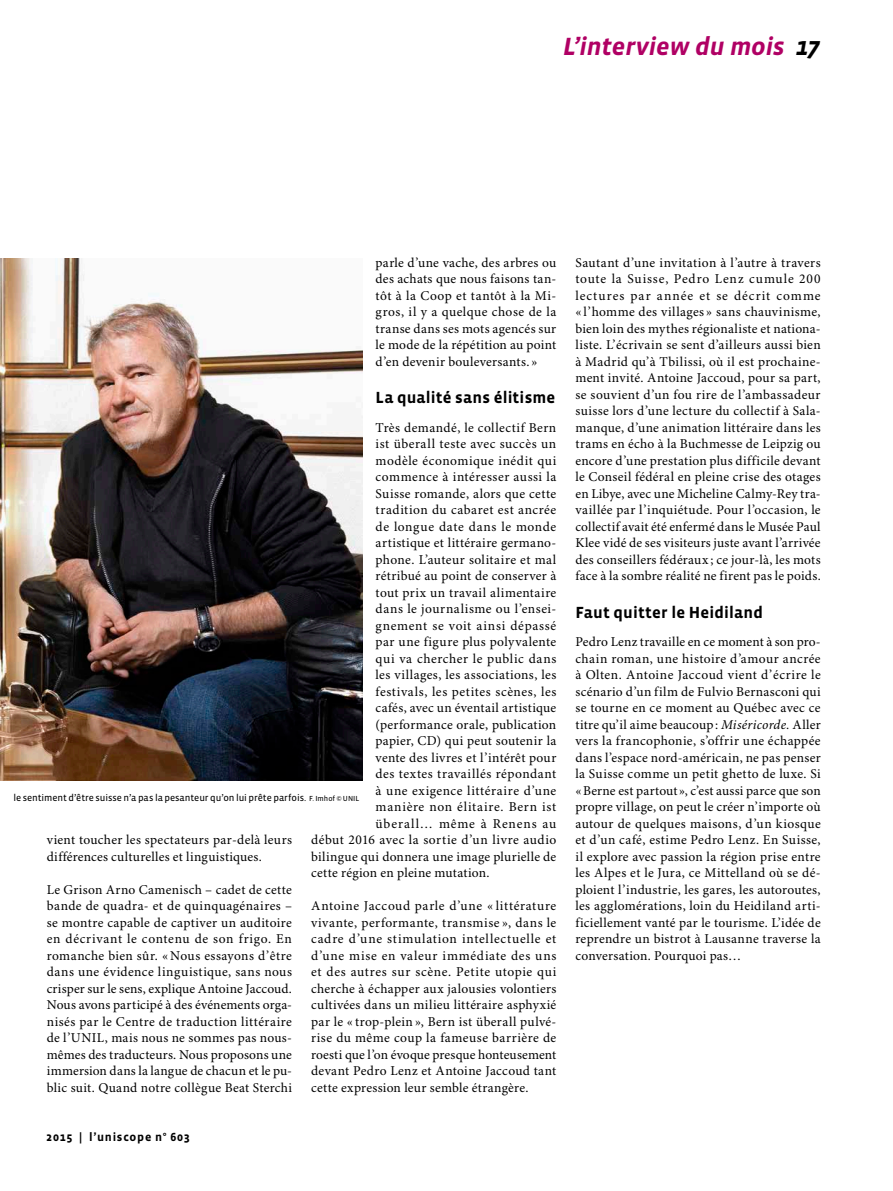
<style>
.page{position:relative;width:893px;height:1191px;background:#fff}
.page>*{position:absolute;margin:0;border:0;box-sizing:border-box;transform-origin:0 0}
.RUBRIQUE_HAUT_-_DROI{font:italic 700 25.5px "Vista Sans";letter-spacing:-.01em;color:#b00064}
.INTERTITRE{font:700 16.5px "Vista Sans";letter-spacing:.01em;color:#000}
.TEXTE_COURANT{font:13.5px/16.5px "Minion Pro";letter-spacing:.03em;color:#000;text-align:justify}
.TEXTE_COURANT-2{font:13.5px "Minion Pro";letter-spacing:.05em;color:#000}
.TEXTE_COURANT-3{font:13.5px "Minion Pro";letter-spacing:.01em;color:#000}
.TEXTE_COURANT-4{font:13.5px "Minion Pro";letter-spacing:.065em;color:#000}
.pied_de_page_-_droit{font:700 12px "Vista Sans";letter-spacing:.065em;color:#000}
.t1{font:9.75px "Vista Sans Reg";letter-spacing:-.005em;color:#000}
.s1{color:#000}
.s2{font-size:7.5px}
.s3{font-style:italic}
</style>
<div class="page">
<img style="left:0;top:258px;width:363px;height:522px">
<p class="RUBRIQUE_HAUT_-_DROI" style="left:563px;top:33px;width:259px">L’interview du mois <span class="s1">17</span></p>
<p class="TEXTE_COURANT" style="left:376px;top:255px;width:182px">parle d’une vache, des arbres ou des achats que nous faisons tan&shy;tôt à la Coop et tantôt à la Mi&shy;gros, il y a quelque chose de la transe dans ses mots agencés sur le mode de la répétition au point d’en devenir bouleversants. »</p>
<p class="INTERTITRE" style="left:376px;top:389px;width:181px">La qualité sans élitisme</p>
<p class="TEXTE_COURANT" style="left:376px;top:420px;width:182px">Très demandé, le collectif Bern</p>
<p class="TEXTE_COURANT" style="left:376px;top:436px;width:182px">ist überall teste avec succès un</p>
<p class="TEXTE_COURANT" style="left:376px;top:453px;width:182px">modèle économique inédit qui</p>
<p class="TEXTE_COURANT" style="left:376px;top:469px;width:182px">commence à intéresser aussi la</p>
<p class="TEXTE_COURANT" style="left:376px;top:486px;width:182px">Suisse romande, alors que cette</p>
<p class="TEXTE_COURANT" style="left:376px;top:502px;width:182px">tradition du cabaret est ancrée</p>
<p class="TEXTE_COURANT" style="left:376px;top:519px;width:182px">de longue date dans le monde</p>
<p class="TEXTE_COURANT" style="left:376px;top:535px;width:182px">artistique et littéraire germano-</p>
<p class="TEXTE_COURANT" style="left:376px;top:552px;width:182px">phone. L’auteur solitaire et mal</p>
<p class="TEXTE_COURANT" style="left:376px;top:568px;width:182px">rétribué au point de conserver à</p>
<p class="TEXTE_COURANT" style="left:376px;top:585px;width:182px">tout prix un travail alimentaire</p>
<p class="TEXTE_COURANT" style="left:376px;top:601px;width:182px">dans le journalisme ou l’ensei-</p>
<p class="TEXTE_COURANT-2" style="left:376px;top:617px;width:182px">gnement se voit ainsi dépassé</p>
<p class="TEXTE_COURANT" style="left:376px;top:634px;width:182px">par une figure plus polyvalente</p>
<p class="TEXTE_COURANT" style="left:376px;top:651px;width:182px">qui va chercher le public dans</p>
<p class="TEXTE_COURANT" style="left:376px;top:667px;width:182px">les villages, les associations, les</p>
<p class="TEXTE_COURANT" style="left:376px;top:684px;width:182px">festivals, les petites scènes, les</p>
<p class="TEXTE_COURANT" style="left:376px;top:700px;width:182px">cafés, avec un éventail artistique</p>
<p class="TEXTE_COURANT" style="left:376px;top:717px;width:182px">(performance orale, publication</p>
<p class="TEXTE_COURANT" style="left:376px;top:733px;width:182px">papier, CD) qui peut soutenir la</p>
<p class="TEXTE_COURANT" style="left:376px;top:750px;width:182px">vente des livres et l’intérêt pour</p>
<p class="TEXTE_COURANT" style="left:376px;top:766px;width:182px">des textes travaillés répondant</p>
<p class="TEXTE_COURANT" style="left:376px;top:783px;width:182px">à une exigence littéraire d’une</p>
<p class="TEXTE_COURANT-2" style="left:376px;top:799px;width:182px">manière non élitaire. Bern ist</p>
<p class="TEXTE_COURANT-4" style="left:376px;top:815px;width:182px">überall… même à Renens au</p>
<p class="TEXTE_COURANT" style="left:311px;top:832px;width:247px">début 2016 avec la sortie d’un livre audio</p>
<p class="TEXTE_COURANT" style="left:311px;top:849px;width:247px">bilingue qui donnera une image plurielle de</p>
<p class="TEXTE_COURANT-3" style="left:311px;top:865px;width:180px">cette région en pleine mutation.</p>
<p class="TEXTE_COURANT" style="left:311px;top:898px;width:247px">Antoine Jaccoud parle d’une « littérature vivante, performante, transmise », dans le cadre d’une stimulation intellectuelle et d’une mise en valeur immédiate des uns et des autres sur scène. Petite utopie qui cherche à échapper aux jalousies volontiers cultivées dans un milieu littéraire asphyxié par le « trop-plein », Bern ist überall pulvé&shy;rise du même coup la fameuse barrière de roesti que l’on évoque presque honteusement devant Pedro Lenz et Antoine Jaccoud tant cette expression leur semble étrangère.</p>
<p class="t1" style="left:13px;top:792px;width:347px">le sentiment d’être suisse n’a pas la pesanteur qu’on lui prête parfois. <span class="s2">F. Imhof © UNIL</span></p>
<p class="TEXTE_COURANT" style="left:47px;top:832px;width:247px">vient toucher les spectateurs par-delà leurs différences culturelles et linguistiques.</p>
<p class="TEXTE_COURANT" style="left:47px;top:882px;width:247px">Le Grison Arno Camenisch – cadet de cette bande de quadra- et de quinquagénaires – se montre capable de captiver un auditoire en décrivant le contenu de son frigo. En romanche bien sûr. « Nous essayons d’être dans une évidence linguistique, sans nous crisper sur le sens, explique Antoine Jaccoud.<br>Nous avons participé à des événements orga&shy;nisés par le Centre de traduction littéraire de l’UNIL, mais nous ne sommes pas nous&shy;mêmes des traducteurs. Nous proposons une immersion dans la langue de chacun et le pu&shy;blic suit. Quand notre collègue Beat Sterchi</p>
<p class="pied_de_page_-_droit" style="left:46px;top:1130px;width:145px">2015 | l’uniscope n° 603</p>
<p class="TEXTE_COURANT" style="left:575px;top:255px;width:247px">Sautant d’une invitation à l’autre à travers toute la Suisse, Pedro Lenz cumule 200 lectures par année et se décrit comme « l’homme des villages » sans chauvinisme, bien loin des mythes régionaliste et nationa&shy;liste. L’écrivain se sent d’ailleurs aussi bien à Madrid qu’à Tbilissi, où il est prochaine&shy;ment invité. Antoine Jaccoud, pour sa part, se souvient d’un fou rire de l’ambassadeur suisse lors d’une lecture du collectif à Sala&shy;manque, d’une animation littéraire dans les trams en écho à la Buchmesse de Leipzig ou encore d’une prestation plus difficile devant le Conseil fédéral en pleine crise des otages en Libye, avec une Micheline Calmy-Rey tra&shy;vaillée par l’inquiétude. Pour l’occasion, le collectif avait été enfermé dans le Musée Paul Klee vidé de ses visiteurs juste avant l’arrivée des conseillers fédéraux ; ce jour-là, les mots face à la sombre réalité ne firent pas le poids.</p>
<p class="INTERTITRE" style="left:575px;top:604px;width:189px">Faut quitter le Heidiland</p>
<p class="TEXTE_COURANT" style="left:575px;top:634px;width:247px">Pedro Lenz travaille en ce moment à son pro&shy;chain roman, une histoire d’amour ancrée à Olten. Antoine Jaccoud vient d’écrire le scénario d’un film de Fulvio Bernasconi qui se tourne en ce moment au Québec avec ce titre qu’il aime beaucoup : <span class="s3">Miséricorde.</span> Aller vers la francophonie, s’offrir une échappée dans l’espace nord-américain, ne pas penser la Suisse comme un petit ghetto de luxe. Si «Berne est partout », c’est aussi parce que son propre village, on peut le créer n’importe où autour de quelques maisons, d’un kiosque et d’un café, estime Pedro Lenz. En Suisse, il explore avec passion la région prise entre les Alpes et le Jura, ce Mittelland où se dé&shy;ploient l’industrie, les gares, les autoroutes, les agglomérations, loin du Heidiland arti&shy;ficiellement vanté par le tourisme. L’idée de reprendre un bistrot à Lausanne traverse la conversation. Pourquoi pas…</p>
</div>
